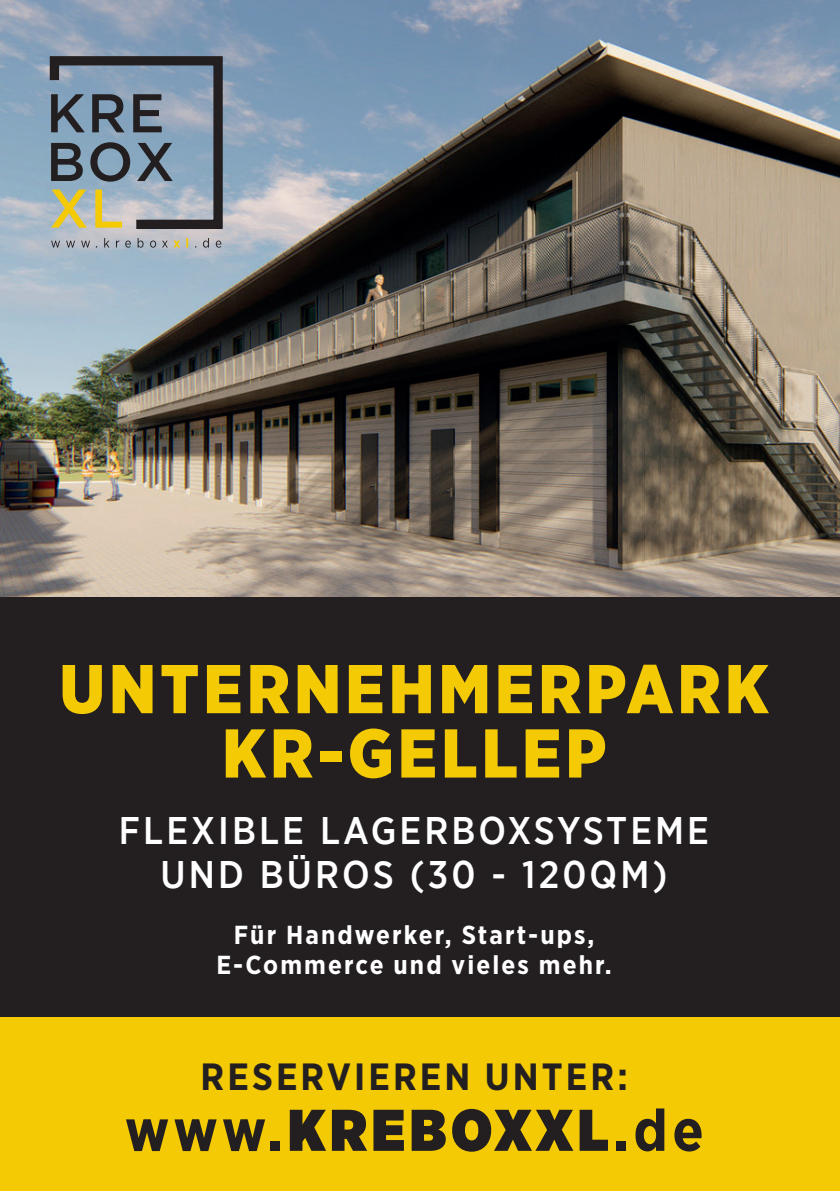
<style>
.page{position:relative;width:840px;height:1191px;background:#fff}
.page>*{position:absolute;margin:0;border:0;box-sizing:border-box;transform-origin:0 0}
.t1{font:900 68.8px/64.4px "Gotham Narrow";letter-spacing:.06em;color:#f4ca05;text-align:center}
.t2{font:900 58.6px "Gotham Narrow";letter-spacing:.08em;color:#231f20}
.t3{font:500 38.4px/43.8px "Gotham Narrow";letter-spacing:.08em;color:#fff;text-align:center}
.t4{font:700 38px "Gotham Narrow";letter-spacing:.08em;color:#231f20}
.t5{font:700 26px/30px "Gotham Narrow";letter-spacing:.08em;color:#fff;text-align:center}
.s1{font-weight:700}
</style>
<div class="page">
<img style="left:0;top:0;width:839px;height:597px">
<div style="left:0;top:597px;width:839px;height:420px;background:#231f20"></div>
<div style="left:0;top:1017px;width:839px;height:174px;background:#f4ca05"></div>
<svg style="left:45px;top:51px;width:182px;height:197px;background:#818e97"></svg>
<p class="t1" style="left:59px;top:656px;width:710px">UNTERNEHMERPARK<br>KR-GELLEP</p>
<p class="t3" style="left:119px;top:807px;width:591px">FLEXIBLE LAGERBOXSYSTEME<br>UND BÜROS (30 - 120QM)</p>
<p class="t5" style="left:216px;top:919px;width:396px">Für Handwerker, Start-ups,<br>E-Commerce und vieles mehr.</p>
<p class="t4" style="left:200px;top:1052px;width:428px">RESERVIEREN UNTER:</p>
<p class="t2" style="left:125px;top:1090px;width:580px"><span class="s1">www.</span>KREBOXXL<span class="s1">.de</span></p>
</div>
